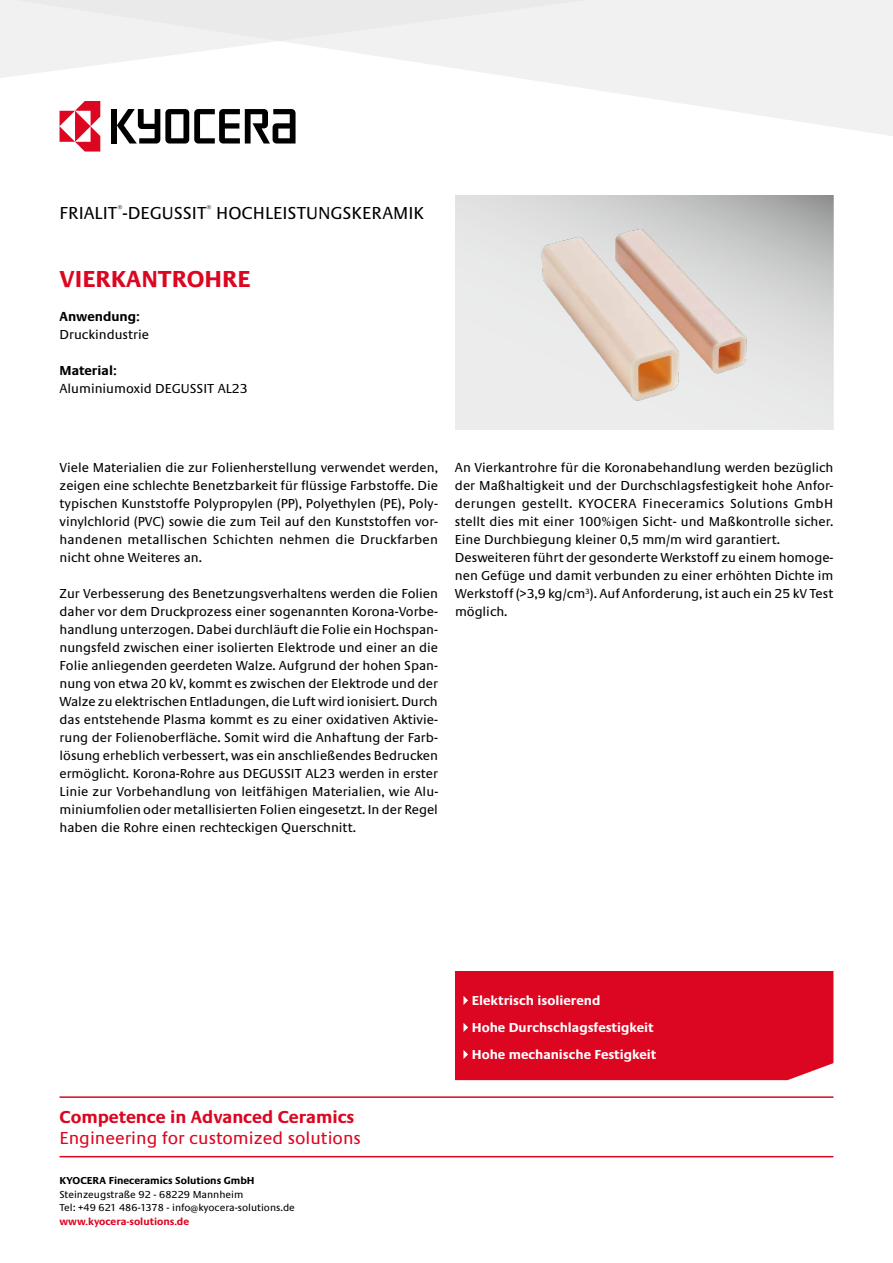
<style>
.page{position:relative;width:893px;height:1263px;background:#fff}
.page>*{position:absolute;margin:0;border:0;box-sizing:border-box;transform-origin:0 0}
.t1{font:700 24px "Praxis EF";color:#dc0621}
.t2{font:18px "Praxis EF";color:#000}
.t3{font:18px "Praxis EF";color:#dc0621}
.t4{font:700 18px "Praxis EF";color:#dc0621}
.t5{font:13.5px/18px "Praxis EF";color:#000;text-align:justify}
.t6{font:700 13.5px/27px "Praxis EF";color:#fff}
.t7{font:700 13.5px "Praxis EF";color:#000}
.t8{font:10.5px/13.5px "Praxis EF";color:#000}
.t9{font:700 10.5px "Praxis EF";color:#000}
.t10{font:700 10.5px "Praxis EF";color:#dc0621}
</style>
<div class="page">
<div style="left:455px;top:971px;width:378px;height:109px;background:#dc0621"></div>
<svg style="left:59px;top:81px;width:834px;height:60px"></svg>
<svg style="left:0;top:0;width:893px;height:81px;fill:#f1f1f1"></svg>
<hr style="left:60px;top:1096px;width:773px;height:2px;background:#dc0621">
<hr style="left:60px;top:1156px;width:773px;height:1px;background:#dc0621">
<div style="left:111px;top:109px;width:5px;height:35px;background:#000"></div>
<svg style="left:117px;top:109px;width:179px;height:35px"></svg>
<svg style="left:60px;top:101px;width:40px;height:51px"></svg>
<img style="left:527px;top:196px;width:234px;height:233px">
<h2 class="t2" style="left:60px;top:204px;width:366px">FRIALIT<sup>®</sup>-DEGUSSIT<sup>®</sup> HOCHLEISTUNGSKERAMIK</h2>
<h1 class="t1" style="left:60px;top:266px;width:192px">VIERKANTROHRE</h1>
<p class="t7" style="left:60px;top:309px;width:82px">Anwendung:</p>
<p class="t5" style="left:60px;top:325px;width:91px">Druckindustrie</p>
<p class="t7" style="left:60px;top:363px;width:59px">Material:</p>
<p class="t5" style="left:60px;top:379px;width:190px">Aluminiumoxid DEGUSSIT AL23</p>
<p class="t5" style="left:60px;top:459px;width:380px">Viele Materialien die zur Folienherstellung verwendet werden, zeigen eine schlechte Benetzbarkeit für flüssige Farbstoffe. Die typischen Kunststoffe Polypropylen (PP), Polyethylen (PE), Poly&shy;vinylchlorid (PVC) sowie die zum Teil auf den Kunststoffen vor&shy;handenen metallischen Schichten nehmen die Druckfarben nicht ohne Weiteres an.</p>
<p class="t5" style="left:60px;top:585px;width:380px">Zur Verbesserung des Benetzungsverhaltens werden die Folien daher vor dem Druckprozess einer sogenannten Korona-Vorbe&shy;handlung unterzogen. Dabei durchläuft die Folie ein Hochspan&shy;nungsfeld zwischen einer isolierten Elektrode und einer an die Folie anliegenden geerdeten Walze. Aufgrund der hohen Span&shy;nung von etwa 20 kV, kommt es zwischen der Elektrode und der Walze zu elektrischen Entladungen, die Luft wird ionisiert. Durch das entstehende Plasma kommt es zu einer oxidativen Aktivie&shy;rung der Folienoberfläche. Somit wird die Anhaftung der Farb&shy;lösung erheblich verbessert, was ein anschließendes Bedrucken ermöglicht. Korona-Rohre aus DEGUSSIT AL23 werden in erster Linie zur Vorbehandlung von leitfähigen Materialien, wie Alu&shy;miniumfolien oder metallisierten Folien eingesetzt. In der Regel haben die Rohre einen rechteckigen Querschnitt.</p>
<p class="t5" style="left:455px;top:459px;width:380px;text-align:left">An Vierkantrohre für die Koronabehandlung werden bezüglich der Maßhaltigkeit und der Durchschlagsfestigkeit hohe Anfor&shy;derungen gestellt. KYOCERA Fineceramics Solutions GmbH stellt dies mit einer 100%igen Sicht- und Maßkontrolle sicher.<br>Eine Durchbiegung kleiner 0,5 mm/m wird garantiert.<br>Desweiteren führt der gesonderte Werkstoff zu einem homoge&shy;nen Gefüge und damit verbunden zu einer erhöhten Dichte im Werkstoff (&gt;3,9 kg/cm<sup>3</sup>). Auf Anforderung, ist auch ein 25 kV Test möglich.</p>
<h2 class="t4" style="left:60px;top:1107px;width:296px">Competence in Advanced Ceramics</h2>
<h2 class="t3" style="left:60px;top:1128px;width:303px">Engineering for customized solutions</h2>
<p class="t9" style="left:60px;top:1175px;width:197px">KYOCERA Fineceramics Solutions GmbH</p>
<p class="t8" style="left:60px;top:1188px;width:237px">Steinzeugstraße 92 - 68229 Mannheim<br>Tel: +49 621 486-1378 - info@kyocera-solutions.de</p>
<p class="t10" style="left:60px;top:1215px;width:131px">www.kyocera-solutions.de</p>
<p class="t6" style="left:472px;top:987px;width:186px">Elektrisch isolierend<br>Hohe Durchschlagsfestigkeit<br>Hohe mechanische Festigkeit</p>
</div>
